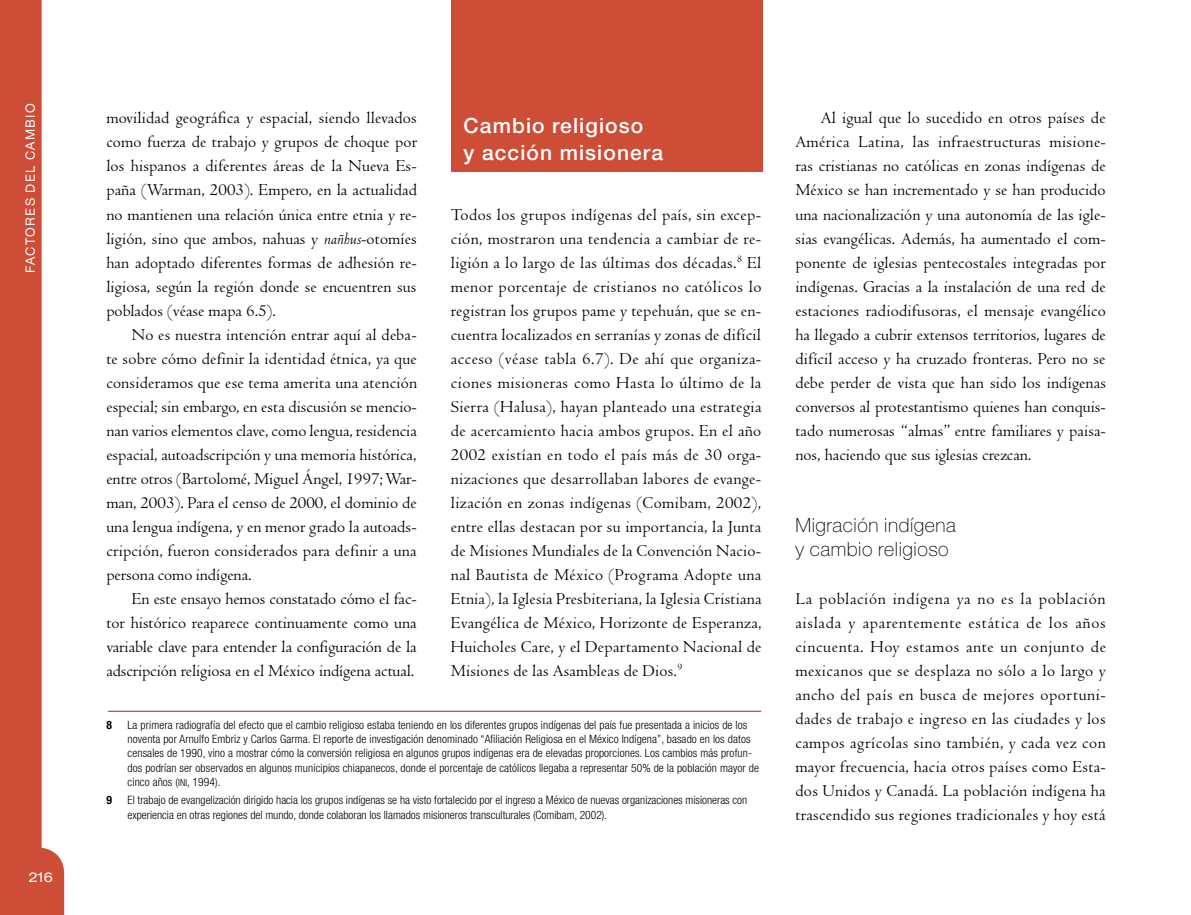
<style>
.page{position:relative;width:1191px;height:915px;background:#fff}
.page>*{position:absolute;margin:0;border:0;box-sizing:border-box;transform-origin:0 0}
.t1{font:500 21px/27px "Helvetica Neue";letter-spacing:.055em;color:#fff}
.t2{font:100 19.5px/24px "Helvetica Neue";letter-spacing:.03em;color:#000}
.t3{font:17.25px/24px "Centaur";letter-spacing:.005em;color:#000;text-align:justify}
.t4{font:expanded 13.5px "Helvetica Neue";color:#fff}
.t5{font:12.75px "Helvetica Neue";letter-spacing:.105em;color:#fff}
.t6{font:300 condensed 11.55px/14.2px "Helvetica Neue";letter-spacing:.01em;color:#000}
.t7{font:700 condensed 11.55px "Helvetica Neue";color:#000}
.s1{font-style:italic}
.s2{font-size:9.75px}
</style>
<div class="page">
<svg style="left:0;top:0;width:64px;height:914px;fill:#ce4d36"></svg>
<div style="left:451px;top:0;width:311px;height:171px;background:#ce4d36"></div>
<hr style="left:108px;top:710px;width:653px;height:1px;background:#c4151c">
<p class="t5" style="left:23px;top:273px;width:171px;rotate:-90deg">FACTORES DEL CAMBIO</p>
<p class="t3" style="left:106px;top:106px;width:312px">movilidad geográfica y espacial, siendo llevados como fuerza de trabajo y grupos de choque por los hispanos a diferentes áreas de la Nueva Es&shy;paña (Warman, 2003). Empero, en la actualidad no mantienen una relación única entre etnia y re&shy;ligión, sino que ambos, nahuas y <span class="s1">nañhus</span>-otomíes han adoptado diferentes formas de adhesión re&shy;ligiosa, según la región donde se encuentren sus poblados (véase mapa 6.5).</p>
<p class="t3" style="left:106px;top:322px;width:312px;text-indent:26px">No es nuestra intención entrar aquí al deba&shy;te sobre cómo definir la identidad étnica, ya que consideramos que ese tema amerita una atención especial; sin embargo, en esta discusión se mencio&shy;nan varios elementos clave, como lengua, residencia espacial, autoadscripción y una memoria histórica, entre otros (Bartolomé, Miguel Ángel, 1997; War&shy;man, 2003). Para el censo de 2000, el dominio de una lengua indígena, y en menor grado la autoads&shy;cripción, fueron considerados para definir a una persona como indígena.</p>
<p class="t3" style="left:106px;top:586px;width:312px;text-indent:26px">En este ensayo hemos constatado cómo el fac&shy;tor histórico reaparece continuamente como una variable clave para entender la configuración de la adscripción religiosa en el México indígena actual.</p>
<p class="t1" style="left:463px;top:112px;width:201px">Cambio religioso<br>y acción misionera</p>
<p class="t3" style="left:451px;top:202px;width:312px">Todos los grupos indígenas del país, sin excep&shy;ción, mostraron una tendencia a cambiar de re&shy;ligión a lo largo de las últimas dos décadas.<sup>8</sup> El menor porcentaje de cristianos no católicos lo registran los grupos pame y tepehuán, que se en&shy;cuentra localizados en serranías y zonas de difícil acceso (véase tabla 6.7). De ahí que organiza&shy;ciones misioneras como Hasta lo último de la Sierra (Halusa), hayan planteado una estrategia de acercamiento hacia ambos grupos. En el año 2002 existían en todo el país más de 30 orga&shy;nizaciones que desarrollaban labores de evange&shy;lización en zonas indígenas (Comibam, 2002), entre ellas destacan por su importancia, la Junta de Misiones Mundiales de la Convención Nacio&shy;nal Bautista de México (Programa Adopte una Etnia), la Iglesia Presbiteriana, la Iglesia Cristiana Evangélica de México, Horizonte de Esperanza, Huicholes Care, y el Departamento Nacional de Misiones de las Asambleas de Dios.<sup>9</sup></p>
<p class="t4" style="left:29px;top:868px;width:26px">216</p>
<p class="t7" style="left:106px;top:717px;width:7px">8</p>
<p class="t6" style="left:128px;top:717px;width:633px">La primera radiografía del efecto que el cambio religioso estaba teniendo en los diferentes grupos indígenas del país fue presentada a inicios de los noventa por Arnulfo Embriz y Carlos Garma. El reporte de investigación denominado “Afiliación Religiosa en el México Indígena”, basado en los datos censales de 1990, vino a mostrar cómo la conversión religiosa en algunos grupos indígenas era de elevadas proporciones. Los cambios más profun&shy;dos podrían ser observados en algunos municipios chiapanecos, donde el porcentaje de católicos llegaba a representar 50% de la población mayor de cinco años (<span class="s2">INI</span>, 1994).</p>
<p class="t7" style="left:106px;top:792px;width:7px">9</p>
<p class="t6" style="left:128px;top:792px;width:621px">El trabajo de evangelización dirigido hacia los grupos indígenas se ha visto fortalecido por el ingreso a México de nuevas organizaciones misioneras con experiencia en otras regiones del mundo, donde colaboran los llamados misioneros transculturales (Comibam, 2002).</p>
<p class="t3" style="left:795px;top:106px;width:312px;text-indent:26px">Al igual que lo sucedido en otros países de América Latina, las infraestructuras misione&shy;ras cristianas no católicas en zonas indígenas de México se han incrementado y se han producido una nacionalización y una autonomía de las igle&shy;sias evangélicas. Además, ha aumentado el com&shy;ponente de iglesias pentecostales integradas por indígenas. Gracias a la instalación de una red de estaciones radiodifusoras, el mensaje evangélico ha llegado a cubrir extensos territorios, lugares de difícil acceso y ha cruzado fronteras. Pero no se debe perder de vista que han sido los indígenas conversos al protestantismo quienes han conquis&shy;tado numerosas “almas” entre familiares y paisa&shy;nos, haciendo que sus iglesias crezcan.</p>
<p class="t2" style="left:795px;top:512px;width:162px">Migración indígena y cambio religioso</p>
<p class="t3" style="left:795px;top:586px;width:312px">La población indígena ya no es la población aislada y aparentemente estática de los años cincuenta. Hoy estamos ante un conjunto de mexicanos que se desplaza no sólo a lo largo y ancho del país en busca de mejores oportuni&shy;dades de trabajo e ingreso en las ciudades y los campos agrícolas sino también, y cada vez con mayor frecuencia, hacia otros países como Esta&shy;dos Unidos y Canadá. La población indígena ha trascendido sus regiones tradicionales y hoy está</p>
</div>
